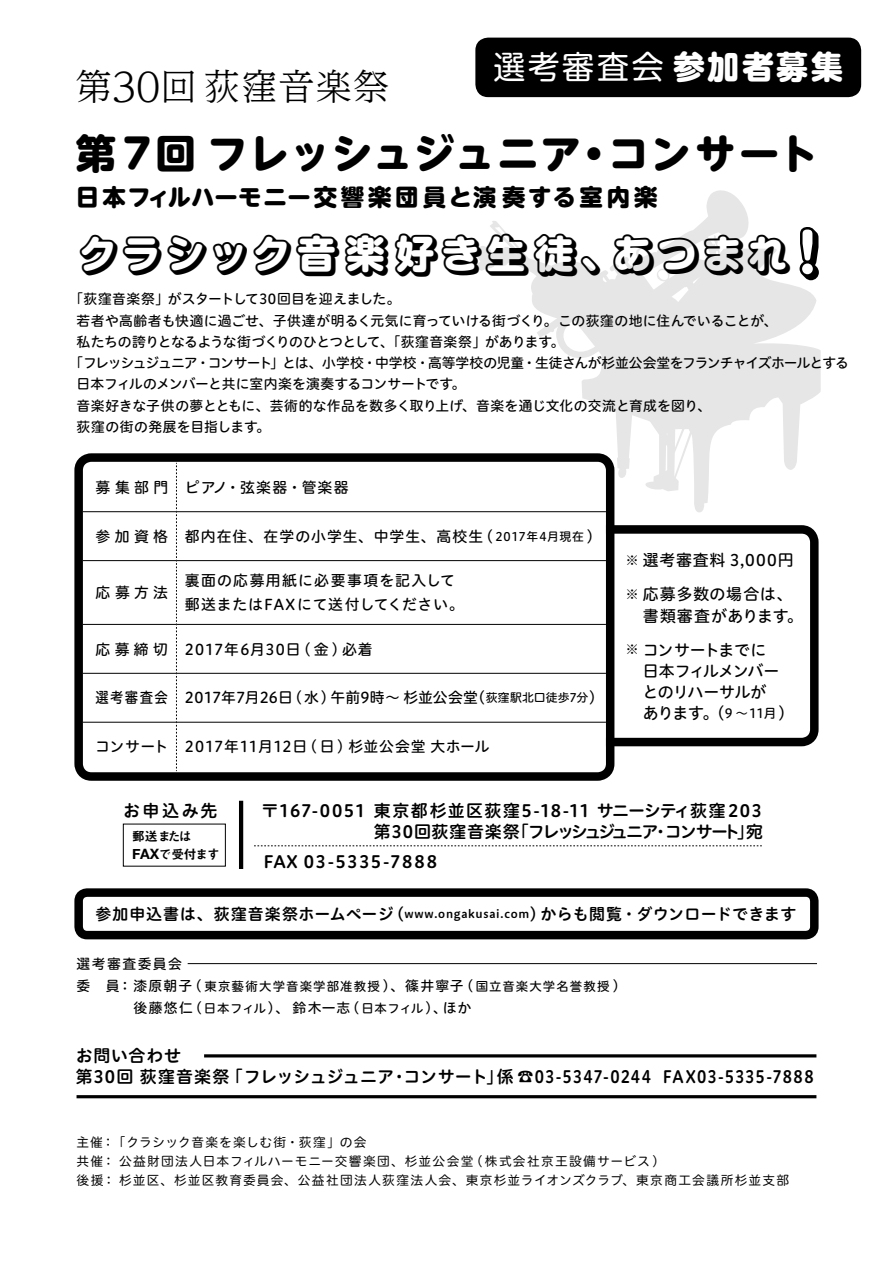
<style>
.page{position:relative;width:893px;height:1263px;background:#fff}
.page>*{position:absolute;margin:0;border:0;box-sizing:border-box;transform-origin:0 0}
.t1{font:46.8px "Shin M Go Min Shadow";letter-spacing:-.04em;color:#000}
.t2{font:800 40.35px "UD Shin M Go Pr 6 N";letter-spacing:.04em;color:#000}
.t3{font:300 36.15px "UD Reimin Pr 6 N";letter-spacing:.035em;color:#000}
.t4{font:31.95px "UD Shin M Go Pr 6 N";letter-spacing:.085em;color:#fff}
.t5{font:800 23.4px "UD Shin M Go Pr 6 N";letter-spacing:.115em;color:#000}
.t6{font:16.95px/21.3px "Hiragino UD Sans R Std N W6";letter-spacing:.055em;color:#000}
.t7{font:16.95px/21.3px "Hiragino UD Sans R Std N W6";letter-spacing:.025em;color:#000;text-align:right}
.t8{font:16.95px "Hiragino UD Sans R Std N W6";letter-spacing:.085em;color:#000}
.t9{font:15.9px "Hiragino UD Sans R Std N W6";letter-spacing:.025em;color:#000}
.t10{font:15.9px/21.3px "Hiragino UD Sans R Std N W5";letter-spacing:-.04em;color:#000}
.t11{font:15.9px/34px "Hiragino UD Sans R Std N W5";letter-spacing:.055em;color:#000}
.t12{font:15.9px/34px "Hiragino UD Sans R Std N W5";letter-spacing:.005em;color:#000}
.t13{font:14.85px/23.4px "Hiragino UD Sans R Std N W5";letter-spacing:.06em;color:#000}
.t14{font:14.85px "Hiragino UD Sans R Std N W5";letter-spacing:.015em;color:#000;scale:.9 1}
.t15{font:14.85px "Hiragino UD Sans R Std N W5";letter-spacing:.025em;color:#000}
.t16{font:14.85px "Hiragino UD Sans R Std N W5";letter-spacing:.08em;color:#000}
.t17{font:13.8px "Hiragino UD Sans R Std N W5";letter-spacing:-.005em;color:#000}
.t18{font:13.8px "Hiragino UD Sans R Std N W5";letter-spacing:-.055em;color:#000}
.t19{font:13.8px "Hiragino UD Sans R Std N W5";letter-spacing:-.04em;color:#000}
.t20{font:13.8px "Hiragino UD Sans R Std N W5";letter-spacing:.09em;color:#000}
.t21{font:13.8px "Hiragino UD Sans R Std N W5";letter-spacing:.02em;color:#000}
.t22{font:13.8px "Hiragino UD Sans R Std N W5";letter-spacing:.105em;color:#000}
.t23{font:12.75px/19.2px "Hiragino UD Sans R Std N W4";letter-spacing:.09em;color:#000}
.t24{font:12.75px/18px "Midashi Go Pro MB31";letter-spacing:-.06em;color:#000}
.t25{font:12.45px "Hiragino UD Sans R Std N W5";letter-spacing:.09em;color:#000}
.s1{font-weight:800}
.s2{font-size:39.75px}
.s3{font-size:63.15px}
.s4{font-size:11.85px}
.s5{font-size:12.75px}
.s6{font-family:"Helvetica Neue";font-weight:700;font-size:14.25px}
.s7{font-size:11.1px}
.s8{font-size:13.8px}
.s9{font-size:12.45px}
</style>
<div class="page">
<svg style="left:477px;top:221px;width:60px;height:88px"></svg>
<svg style="left:537px;top:190px;width:212px;height:168px"></svg>
<svg style="left:581px;top:249px;width:240px;height:264px;fill:#e6e6e6"></svg>
<div style="left:74px;top:888px;width:745px;height:51px;border:9px solid #000;border-radius:9px"></div>
<div style="left:250px;top:525px;width:569px;height:221px;border:9px solid #000;border-radius:13px"></div>
<div style="left:475px;top:38px;width:386px;height:59px;background:#000;border-radius:13px"></div>
<hr style="left:188px;top:963px;width:629px;height:1px;background:#000">
<svg style="left:84px;top:463px;width:520px;height:308px"></svg>
<hr style="left:83px;top:511px;width:93px;height:1px;background:#000">
<hr style="left:177px;top:511px;width:429px;height:1px;background:#000">
<hr style="left:83px;top:560px;width:93px;height:1px;background:#000">
<hr style="left:177px;top:560px;width:429px;height:1px;background:#000">
<hr style="left:83px;top:624px;width:93px;height:1px;background:#000">
<hr style="left:177px;top:624px;width:429px;height:1px;background:#000">
<hr style="left:83px;top:673px;width:93px;height:1px;background:#000">
<hr style="left:177px;top:673px;width:429px;height:1px;background:#000">
<hr style="left:83px;top:722px;width:93px;height:1px;background:#000">
<hr style="left:177px;top:722px;width:429px;height:1px;background:#000">
<svg style="left:176px;top:463px;width:1px;height:308px"></svg>
<div style="left:74px;top:453px;width:540px;height:328px;border:9px solid #000;border-radius:13px"></div>
<hr style="left:204px;top:1054px;width:612px;height:3px;background:#000">
<hr style="left:77px;top:1095px;width:739px;height:3px;background:#000">
<hr style="left:239px;top:801px;width:4px;height:68px;background:#000">
<svg style="left:254px;top:845px;width:508px;height:1px"></svg>
<h3 class="t4" style="left:493px;top:41px;width:351px">選考審査会<span class="s1">参加者募集</span></h3>
<h3 class="t3" style="left:76px;top:57px;width:315px">第<span class="s2">30</span>回荻窪音楽祭</h3>
<h2 class="t2" style="left:76px;top:118px;width:744px">第 7回フレッシュジュニア・コンサート</h2>
<h3 class="t5" style="left:76px;top:177px;width:583px">日本フィルハーモニー交響楽団員と演奏する室内楽</h3>
<h1 class="t1" style="left:76px;top:223px;width:747px">クラシック音楽好き生徒、あつまれ<span class="s3">!</span></h1>
<p class="t17" style="left:70px;top:289px;width:332px">「荻窪音楽祭」がスタートして30回目を迎えました。</p>
<p class="t17" style="left:77px;top:310px;width:703px">若者や高齢者も快適に過ごせ、子供達が明るく元気に育っていける街づくり。この荻窪の地に住んでいることが、</p>
<p class="t19" style="left:77px;top:331px;width:490px">私たちの誇りとなるような街づくりのひとつとして、「荻窪音楽祭」があります。</p>
<p class="t18" style="left:70px;top:352px;width:781px">「フレッシュジュニア・コンサート」とは、小学校・中学校・高等学校の児童・生徒さんが杉並公会堂をフランチャイズホールとする</p>
<p class="t17" style="left:77px;top:374px;width:391px">日本フィルのメンバーと共に室内楽を演奏するコンサートです。</p>
<p class="t17" style="left:77px;top:395px;width:636px">音楽好きな子供の夢とともに、芸術的な作品を数多く取り上げ、音楽を通じ文化の交流と育成を図り、</p>
<p class="t21" style="left:77px;top:416px;width:195px">荻窪の街の発展を目指します。</p>
<p class="t16" style="left:96px;top:476px;width:254px">募集部門 ピアノ・弦楽器・管楽器</p>
<p class="t13" style="left:96px;top:524px;width:508px">参加資格 都内在住、在学の小学生、中学生、高校生（<span class="s4">2017年4月現在</span>）</p>
<p class="t13" style="left:96px;top:580px;width:74px">応募方法</p>
<p class="t13" style="left:185px;top:568px;width:281px">裏面の応募用紙に必要事項を記入して郵送またはFAXにて送付してください。</p>
<p class="t13" style="left:96px;top:636px;width:279px">応募締切 2017年6月30日（金）必着</p>
<p class="t14" style="left:96px;top:686px;width:567px">選考審査会 2017年7月26日（水）午前9時〜杉並公会堂（<span class="s4">荻窪駅北口徒歩7分</span>）</p>
<p class="t15" style="left:95px;top:735px;width:396px">コンサート 2017年11月12日（日）杉並公会堂大ホール</p>
<p class="t11" style="left:626px;top:542px;width:169px"><span class="s5">※</span> 選考審査料 3,000円<span class="s5">※</span> 応募多数の場合は、</p>
<p class="t12" style="left:626px;top:598px;width:179px;text-indent:17px">書類審査があります。<span class="s5">※</span> コンサートまでに</p>
<p class="t10" style="left:643px;top:659px;width:153px">日本フィルメンバーとのリハーサルが<br>あります。（<span class="s5">9 〜11月</span>）</p>
<p class="t6" style="left:123px;top:799px;width:96px">お申込み先</p>
<p class="t7" style="left:261px;top:799px;width:503px">〒167-0051 東京都杉並区荻窪5-18-11 サニーシティ荻窪203第 3 0 回 荻窪音楽祭 「フレッシュジュニア・コンサート」宛</p>
<p class="t8" style="left:263px;top:848px;width:175px">FAX 03-5335-7888</p>
<p class="t24" style="left:132px;top:825px;width:89px">郵送または<br><span class="s6">FAX</span>で受付ます</p>
<p class="t9" style="left:96px;top:902px;width:702px">参加申込書は、荻窪音楽祭ホームページ（<span class="s7">www.ongakusai.com</span>）からも閲覧・ダウンロードできます</p>
<p class="t22" style="left:77px;top:953px;width:107px">選考審査委員会</p>
<p class="t25" style="left:77px;top:976px;width:551px"><span class="s8">委　員： 漆原朝子（</span>東京藝術大学音楽学部准教授<span class="s8">）、篠井寧子（</span>国立音楽大学名誉教授<span class="s8">）</span></p>
<p class="t20" style="left:134px;top:998px;width:339px">後藤悠仁（<span class="s9">日本フィル</span>）、 鈴木一志（<span class="s9">日本フィル</span>）、ほか</p>
<p class="t6" style="left:76px;top:1044px;width:739px">お問い合わせ<br>第30回 荻窪音楽祭「フレッシュジュニア・コンサート」係 ☎03-5347-0244 FAX03-5335-7888</p>
<p class="t23" style="left:77px;top:1132px;width:714px">主催： 「クラシック音楽を楽しむ街・荻窪」の会<br>共催： 公益財団法人日本フィルハーモニー交響楽団、杉並公会堂（株式会社京王設備サービス）<br>後援： 杉並区、杉並区教育委員会、公益社団法人荻窪法人会、東京杉並ライオンズクラブ、東京商工会議所杉並支部</p>
</div>
